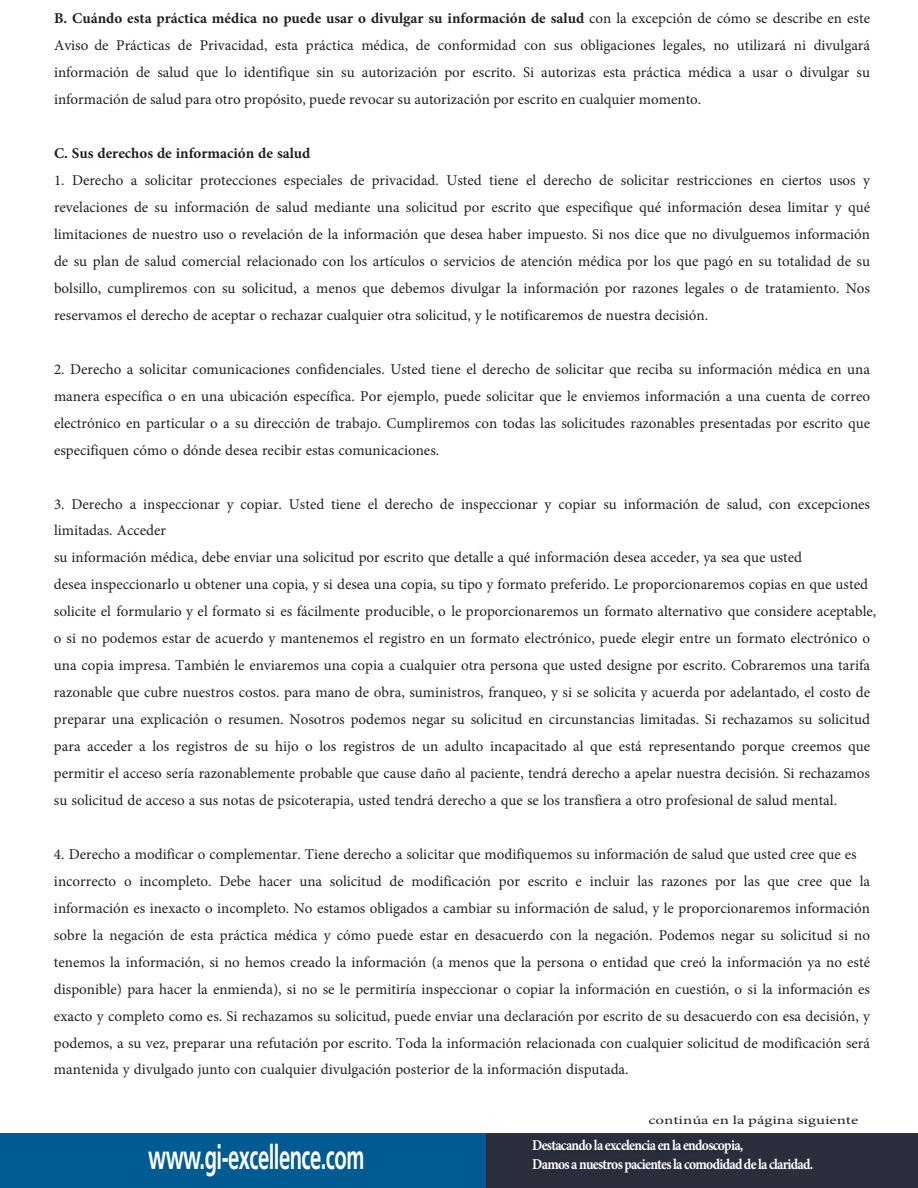
<style>
.page{position:relative;width:918px;height:1188px;background:#fff}
.page>*{position:absolute;margin:0;border:0;box-sizing:border-box;transform-origin:0 0}
.t1{font:700 33.75px "Frutiger LT Std";letter-spacing:-.025em;color:#fff;scale:.6 1}
.t2{font:15px/27px "Minion Pro";color:#231f20;text-align:justify}
.t3{font:700 15px/18.5px "Minion Pro";letter-spacing:-.05em;color:#fff;scale:.9 1}
.t4{font:700 15px "Minion Pro";color:#231f20}
.t5{font:12.15px "Minion Pro";color:#231f20;scale:1.39 1}
.s1{font-weight:700}
</style>
<div class="page">
<div style="left:0;top:1133px;width:486px;height:55px;background:#005b92"></div>
<div style="left:486px;top:1133px;width:432px;height:55px;background:#2a2e3d"></div>
<p class="t2" style="left:54px;top:5px;width:818px"><span class="s1">B. Cuándo esta práctica médica no puede usar o divulgar su información de salud</span> con la excepción de cómo se describe en este Aviso de Prácticas de Privacidad, esta práctica médica, de conformidad con sus obligaciones legales, no utilizará ni divulgará información de salud que lo identifique sin su autorización por escrito. Si autorizas esta práctica médica a usar o divulgar su información de salud para otro propósito, puede revocar su autorización por escrito en cualquier momento.</p>
<p class="t4" style="left:54px;top:143px;width:258px">C. Sus derechos de información de salud</p>
<p class="t2" style="left:54px;top:167px;width:818px">1. Derecho a solicitar protecciones especiales de privacidad. Usted tiene el derecho de solicitar restricciones en ciertos usos y revelaciones de su información de salud mediante una solicitud por escrito que especifique qué información desea limitar y qué limitaciones de nuestro uso o revelación de la información que desea haber impuesto. Si nos dice que no divulguemos información de su plan de salud comercial relacionado con los artículos o servicios de atención médica por los que pagó en su totalidad de su bolsillo, cumpliremos con su solicitud, a menos que debemos divulgar la información por razones legales o de tratamiento. Nos reservamos el derecho de aceptar o rechazar cualquier otra solicitud, y le notificaremos de nuestra decisión.</p>
<p class="t2" style="left:54px;top:356px;width:818px">2. Derecho a solicitar comunicaciones confidenciales. Usted tiene el derecho de solicitar que reciba su información médica en una manera específica o en una ubicación específica. Por ejemplo, puede solicitar que le enviemos información a una cuenta de correo electrónico en particular o a su dirección de trabajo. Cumpliremos con todas las solicitudes razonables presentadas por escrito que especifiquen cómo o dónde desea recibir estas comunicaciones.</p>
<p class="t2" style="left:54px;top:490px;width:824px;text-align:left">3. Derecho a inspeccionar y copiar. Usted tiene el derecho de inspeccionar y copiar su información de salud, con excepciones limitadas. Acceder<br>su información médica, debe enviar una solicitud por escrito que detalle a qué información desea acceder, ya sea que usted<br>desea inspeccionarlo u obtener una copia, y si desea una copia, su tipo y formato preferido. Le proporcionaremos copias en que usted solicite el formulario y el formato si es fácilmente producible, o le proporcionaremos un formato alternativo que considere aceptable, o si no podemos estar de acuerdo y mantenemos el registro en un formato electrónico, puede elegir entre un formato electrónico o una copia impresa. También le enviaremos una copia a cualquier otra persona que usted designe por escrito. Cobraremos una tarifa razonable que cubre nuestros costos. para mano de obra, suministros, franqueo, y si se solicita y acuerda por adelantado, el costo de preparar una explicación o resumen. Nosotros podemos negar su solicitud en circunstancias limitadas. Si rechazamos su solicitud para acceder a los registros de su hijo o los registros de un adulto incapacitado al que está representando porque creemos que permitir el acceso sería razonablemente probable que cause daño al paciente, tendrá derecho a apelar nuestra decisión. Si rechazamos su solicitud de acceso a sus notas de psicoterapia, usted tendrá derecho a que se los transfiera a otro profesional de salud mental.</p>
<p class="t2" style="left:54px;top:841px;width:818px;text-align:left">4. Derecho a modificar o complementar. Tiene derecho a solicitar que modifiquemos su información de salud que usted cree que es incorrecto o incompleto. Debe hacer una solicitud de modificación por escrito e incluir las razones por las que cree que la información es inexacto o incompleto. No estamos obligados a cambiar su información de salud, y le proporcionaremos información sobre la negación de esta práctica médica y cómo puede estar en desacuerdo con la negación. Podemos negar su solicitud si no tenemos la información, si no hemos creado la información (a menos que la persona o entidad que creó la información ya no esté disponible) para hacer la enmienda), si no se le permitiría inspeccionar o copiar la información en cuestión, o si la información es exacto y completo como es. Si rechazamos su solicitud, puede enviar una declaración por escrito de su desacuerdo con esa decisión, y podemos, a su vez, preparar una refutación por escrito. Toda la información relacionada con cualquier solicitud de modificación será mantenida y divulgado junto con cualquier divulgación posterior de la información disputada.</p>
<p class="t5" style="left:648px;top:1112px;width:152px">continúa en la página siguiente</p>
<h1 class="t1" style="left:148px;top:1137px;width:362px">www.gi-excellence.com</h1>
<p class="t3" style="left:532px;top:1136px;width:314px">Destacando la excelencia en la endoscopia,<br>Damos a nuestros pacientes la comodidad de la claridad.</p>
</div>
